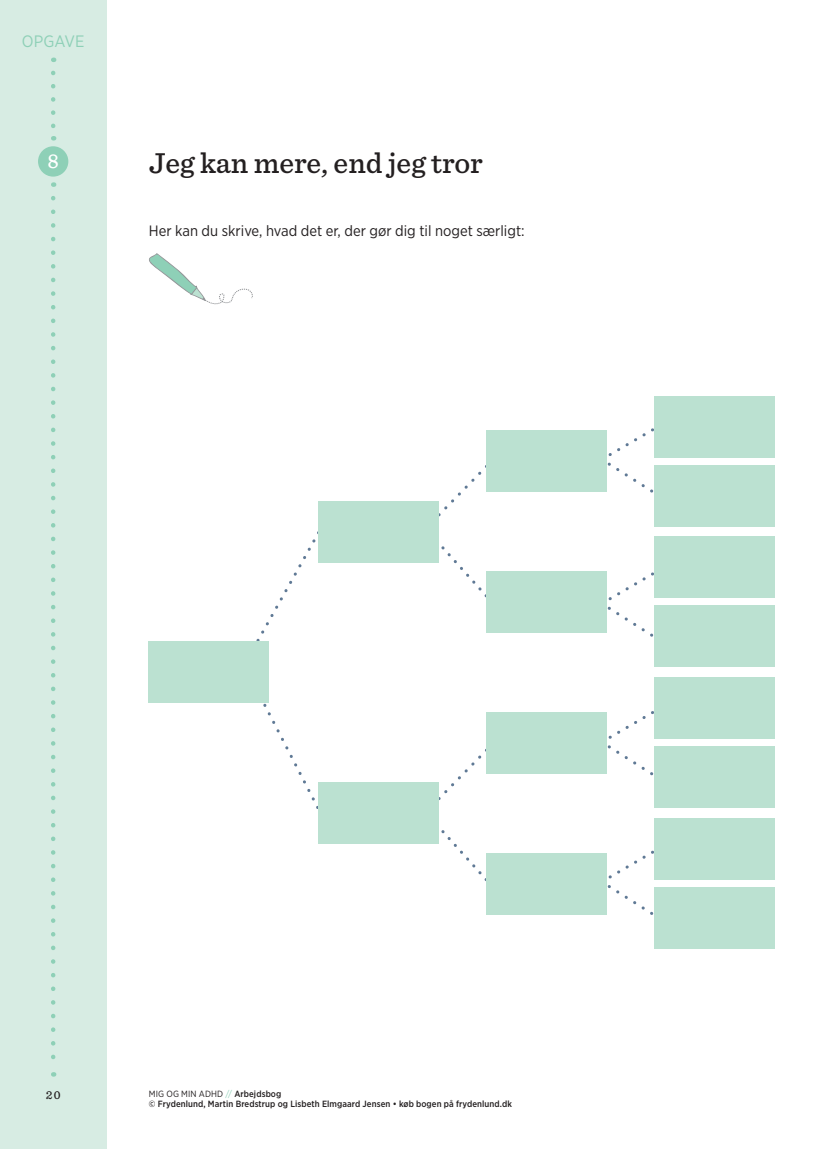
<style>
.page{position:relative;width:834px;height:1149px;background:#fff}
.page>*{position:absolute;margin:0;border:0;box-sizing:border-box;transform-origin:0 0}
.t1{font:500 30px "Sentinel";color:#231f20}
.t2{font:500 21px "Sentinel";color:#fff}
.t3{font:16.5px "Gotham Narrow";letter-spacing:.01em;color:#8ed0b7}
.t4{font:15px "Gotham Narrow";color:#231f20}
.t5{font:500 12px "Sentinel";color:#231f20}
.t6{font:500 9px/10.8px "Gotham Narrow";letter-spacing:.01em;color:#231f20}
.s1{font-weight:400}
.s2{font-weight:400;color:#8ed0b7}
</style>
<div class="page">
<div style="left:0;top:0;width:106px;height:1148px;background:#d7ece3"></div>
<svg style="left:51px;top:73px;width:4px;height:67px"></svg>
<svg style="left:51px;top:198px;width:4px;height:878px"></svg>
<div style="left:38px;top:146px;width:30px;height:30px;background:#8ed0b7;border-radius:50%"></div>
<svg style="left:256px;top:531px;width:68px;height:278px"></svg>
<svg style="left:424px;top:465px;width:62px;height:133px"></svg>
<svg style="left:606px;top:428px;width:63px;height:65px"></svg>
<svg style="left:601px;top:571px;width:53px;height:66px"></svg>
<svg style="left:601px;top:711px;width:53px;height:65px"></svg>
<svg style="left:601px;top:850px;width:68px;height:65px"></svg>
<svg style="left:424px;top:749px;width:69px;height:132px"></svg>
<div style="left:149px;top:641px;width:120px;height:62px;background:#bbe1d1"></div>
<div style="left:486px;top:430px;width:120px;height:62px;background:#bbe1d1"></div>
<div style="left:486px;top:571px;width:120px;height:61px;background:#bbe1d1"></div>
<div style="left:486px;top:711px;width:120px;height:62px;background:#bbe1d1"></div>
<div style="left:486px;top:852px;width:120px;height:62px;background:#bbe1d1"></div>
<div style="left:654px;top:886px;width:120px;height:62px;background:#bbe1d1"></div>
<div style="left:654px;top:817px;width:120px;height:62px;background:#bbe1d1"></div>
<div style="left:654px;top:746px;width:120px;height:62px;background:#bbe1d1"></div>
<div style="left:654px;top:677px;width:120px;height:62px;background:#bbe1d1"></div>
<div style="left:654px;top:605px;width:120px;height:62px;background:#bbe1d1"></div>
<div style="left:654px;top:536px;width:120px;height:62px;background:#bbe1d1"></div>
<div style="left:654px;top:464px;width:120px;height:62px;background:#bbe1d1"></div>
<div style="left:654px;top:395px;width:120px;height:62px;background:#bbe1d1"></div>
<div style="left:318px;top:500px;width:120px;height:62px;background:#bbe1d1"></div>
<div style="left:318px;top:781px;width:120px;height:62px;background:#bbe1d1"></div>
<svg style="left:149px;top:253px;width:104px;height:51px"></svg>
<h3 class="t3" style="left:22px;top:31px;width:64px">OPGAVE</h3>
<h2 class="t2" style="left:47px;top:145px;width:13px">8</h2>
<h1 class="t1" style="left:149px;top:140px;width:335px">Jeg kan mere, end jeg tror</h1>
<h3 class="t4" style="left:149px;top:222px;width:377px">Her kan du skrive, hvad det er, der gør dig til noget særligt:</h3>
<h3 class="t5" style="left:46px;top:1085px;width:16px">20</h3>
<p class="t6" style="left:149px;top:1087px;width:364px"><span class="s1">MIG OG MIN ADHD</span> <span class="s2">//</span> Arbejdsbog<br>© Frydenlund, Martin Bredstrup og Lisbeth Elmgaard Jensen • køb bogen på frydenlund.dk</p>
</div>
